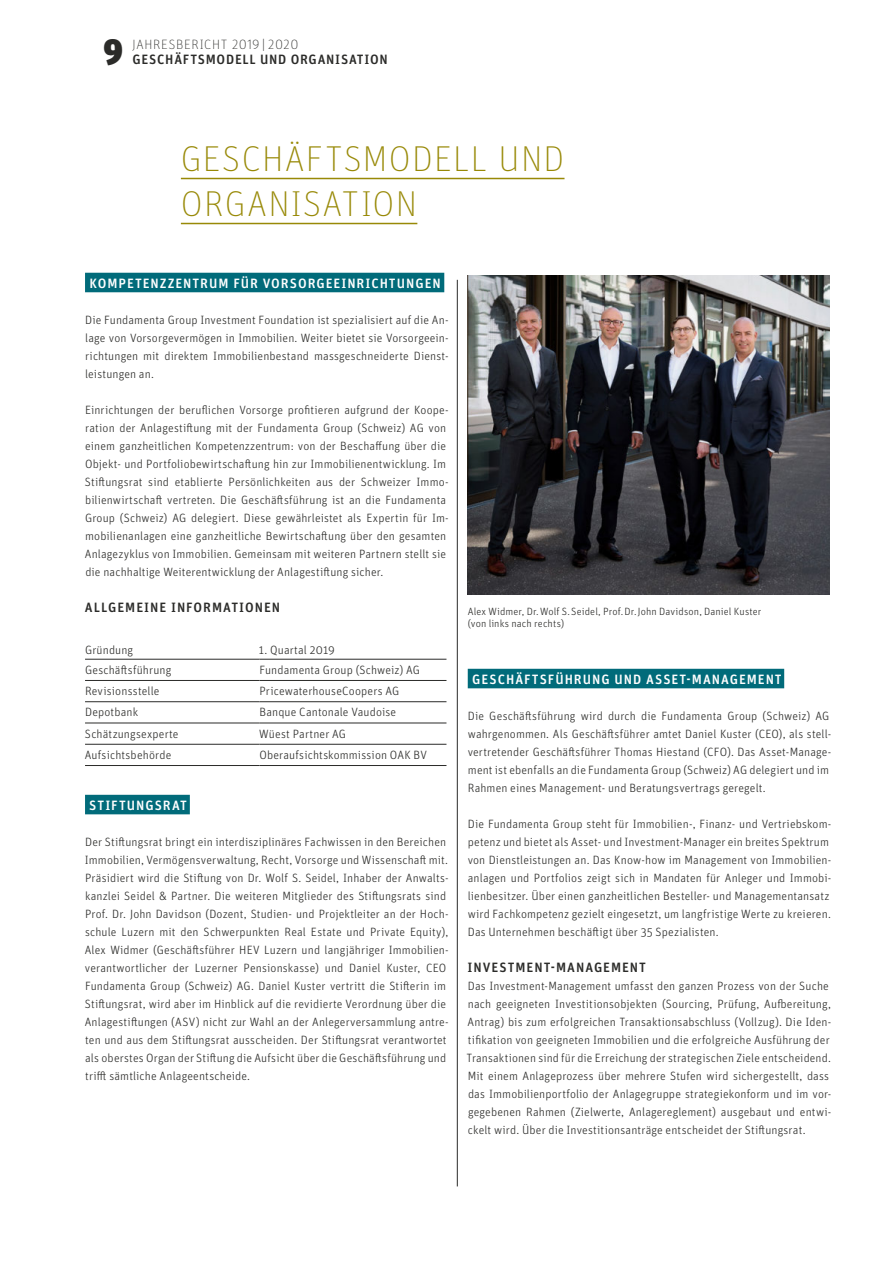
<style>
.page{position:relative;width:893px;height:1263px;background:#fff}
.page>*{position:absolute;margin:0;border:0;box-sizing:border-box;transform-origin:0 0}
.t1{font:100 36px/45px "Unit Pro";letter-spacing:.04em;color:#988907}
.t2{font:900 35.25px "Unit Pro";color:#2b2b29}
.t3{font:500 13.5px "Unit Pro";letter-spacing:.07em;color:#fff}
.t4{font:500 13.5px "Unit Pro";letter-spacing:.065em;color:#2b2b29}
.t5{font:100 13.5px "Unit Pro";letter-spacing:.05em;color:#2b2b29}
.t6{font:300 12px/18px "Unit Pro";letter-spacing:.01em;color:#2b2b29}
.t7{font:300 10.5px/12px "Unit Pro";letter-spacing:.01em;color:#2b2b29}
</style>
<div class="page">
<hr style="left:457px;top:280px;width:1px;height:906px;background:#2b2b29">
<hr style="left:181px;top:178px;width:383px;height:1px;background:#988907">
<hr style="left:181px;top:223px;width:236px;height:1px;background:#988907">
<div style="left:85px;top:273px;width:359px;height:19px;background:#016b7a"></div>
<div style="left:85px;top:795px;width:105px;height:19px;background:#016b7a"></div>
<hr style="left:85px;top:659px;width:174px;height:1px;background:#2b2b29">
<hr style="left:259px;top:659px;width:187px;height:1px;background:#2b2b29">
<hr style="left:85px;top:680px;width:174px;height:1px;background:#2b2b29">
<hr style="left:259px;top:680px;width:187px;height:1px;background:#2b2b29">
<hr style="left:85px;top:701px;width:174px;height:1px;background:#2b2b29">
<hr style="left:259px;top:701px;width:187px;height:1px;background:#2b2b29">
<hr style="left:85px;top:723px;width:174px;height:1px;background:#2b2b29">
<hr style="left:259px;top:723px;width:187px;height:1px;background:#2b2b29">
<hr style="left:85px;top:744px;width:174px;height:1px;background:#2b2b29">
<hr style="left:259px;top:744px;width:187px;height:1px;background:#2b2b29">
<hr style="left:85px;top:765px;width:174px;height:1px;background:#2b2b29">
<hr style="left:259px;top:765px;width:187px;height:1px;background:#2b2b29">
<div style="left:468px;top:669px;width:316px;height:19px;background:#016b7a"></div>
<img style="left:468px;top:275px;width:361px;height:319px">
<h2 class="t2" style="left:103px;top:25px;width:21px">9</h2>
<p class="t5" style="left:133px;top:36px;width:167px">JAHRESBERICHT 2019 | 2020</p>
<p class="t4" style="left:133px;top:49px;width:257px">GESCHÄFTSMODELL UND ORGANISATION</p>
<h1 class="t1" style="left:181px;top:136px;width:385px">GESCHÄFTSMODELL UND<br>ORGANISATION</h1>
<p class="t3" style="left:90px;top:274px;width:353px">KOMPETENZZENTRUM FÜR VORSORGEEINRICHTUNGEN</p>
<p class="t6" style="left:85px;top:311px;width:365px;text-align:justify">Die Fundamenta Group Investment Foundation ist spezialisiert auf die An&shy;lage von Vorsorgevermögen in Immobilien. Weiter bietet sie Vorsorgeein&shy;richtungen mit direktem Immobilienbestand massgeschneiderte Dienst&shy;leistungen an.</p>
<p class="t6" style="left:85px;top:401px;width:365px">Einrichtungen der beruflichen Vorsorge profitieren aufgrund der Koope&shy;ration der Anlagestiftung mit der Fundamenta Group (Schweiz) AG von einem ganzheitlichen Kompetenzzentrum: von der Beschaffung über die Objekt- und Portfoliobewirtschaftung hin zur Immobilienentwicklung. Im Stiftungsrat sind etablierte Persönlichkeiten aus der Schweizer Immo&shy;bilienwirtschaft vertreten. Die Geschäftsführung ist an die Fundamenta Group (Schweiz) AG delegiert. Diese gewährleistet als Expertin für Im&shy;mobilienanlagen eine ganzheitliche Bewirtschaftung über den gesamten Anlagezyklus von Immobilien. Gemeinsam mit weiteren Partnern stellt sie die nachhaltige Weiterentwicklung der Anlagestiftung sicher.</p>
<p class="t4" style="left:85px;top:598px;width:197px">ALLGEMEINE INFORMATIONEN</p>
<p class="t6" style="left:85px;top:641px;width:50px">Gründung</p>
<p class="t6" style="left:259px;top:641px;width:78px">1. Quartal 2019</p>
<p class="t6" style="left:85px;top:660px;width:88px">Geschäftsführung</p>
<p class="t6" style="left:259px;top:660px;width:162px">Fundamenta Group (Schweiz) AG</p>
<p class="t6" style="left:85px;top:682px;width:76px">Revisionsstelle</p>
<p class="t6" style="left:259px;top:682px;width:141px">PricewaterhouseCoopers AG</p>
<p class="t6" style="left:85px;top:703px;width:55px">Depotbank</p>
<p class="t6" style="left:259px;top:703px;width:138px">Banque Cantonale Vaudoise</p>
<p class="t6" style="left:85px;top:724px;width:95px">Schätzungsexperte</p>
<p class="t6" style="left:259px;top:724px;width:88px">Wüest Partner AG</p>
<p class="t6" style="left:85px;top:745px;width:88px">Aufsichtsbehörde</p>
<p class="t6" style="left:259px;top:745px;width:169px">Oberaufsichtskommission OAK BV</p>
<p class="t3" style="left:89px;top:796px;width:99px">STIFTUNGSRAT</p>
<p class="t6" style="left:85px;top:833px;width:366px">Der Stiftungsrat bringt ein interdisziplinäres Fachwissen in den Bereichen Immobilien, Vermögensverwaltung, Recht, Vorsorge und Wissenschaft mit.<br>Präsidiert wird die Stiftung von Dr. Wolf S. Seidel, Inhaber der Anwalts&shy;kanzlei Seidel &amp; Partner. Die weiteren Mitglieder des Stiftungsrats sind Prof. Dr. John Davidson (Dozent, Studien- und Projektleiter an der Hoch&shy;schule Luzern mit den Schwerpunkten Real Estate und Private Equity), Alex Widmer (Geschäftsführer HEV Luzern und langjähriger Immobilien&shy;verantwortlicher der Luzerner Pensionskasse) und Daniel Kuster, CEO Fundamenta Group (Schweiz) AG. Daniel Kuster vertritt die Stifterin im Stiftungsrat, wird aber im Hinblick auf die revidierte Verordnung über die Anlagestiftungen (ASV) nicht zur Wahl an der Anlegerversammlung antre&shy;ten und aus dem Stiftungsrat ausscheiden. Der Stiftungsrat verantwortet als oberstes Organ der Stiftung die Aufsicht über die Geschäftsführung und trifft sämtliche Anlageentscheide.</p>
<p class="t7" style="left:468px;top:605px;width:295px">Alex Widmer, Dr.Wolf S.Seidel, Prof.Dr.John Davidson, Daniel Kuster (von links nach rechts)</p>
<p class="t3" style="left:472px;top:670px;width:311px">GESCHÄFTSFÜHRUNG UND ASSET-MANAGEMENT</p>
<p class="t6" style="left:468px;top:707px;width:365px">Die Geschäftsführung wird durch die Fundamenta Group (Schweiz) AG wahrgenommen. Als Geschäftsführer amtet Daniel Kuster (CEO), als stell&shy;vertretender Geschäftsführer Thomas Hiestand (CFO). Das Asset-Manage&shy;ment ist ebenfalls an die Fundamenta Group (Schweiz) AG delegiert und im Rahmen eines Management- und Beratungsvertrags geregelt.</p>
<p class="t6" style="left:468px;top:815px;width:365px">Die Fundamenta Group steht für Immobilien-, Finanz- und Vertriebskom&shy;petenz und bietet als Asset- und Investment-Manager ein breites Spektrum von Dienstleistungen an. Das Know-how im Management von Immobilien&shy;anlagen und Portfolios zeigt sich in Mandaten für Anleger und Immobi&shy;lienbesitzer. Über einen ganzheitlichen Besteller- und Managementansatz wird Fachkompetenz gezielt eingesetzt, um langfristige Werte zu kreieren.<br>Das Unternehmen beschäftigt über 35 Spezialisten.</p>
<p class="t4" style="left:467px;top:958px;width:180px">INVESTMENT-MANAGEMENT</p>
<p class="t6" style="left:467px;top:977px;width:366px">Das Investment-Management umfasst den ganzen Prozess von der Suche nach geeigneten Investitionsobjekten (Sourcing, Prüfung, Aufbereitung, Antrag) bis zum erfolgreichen Transaktionsabschluss (Vollzug). Die Iden&shy;tifikation von geeigneten Immobilien und die erfolgreiche Ausführung der Transaktionen sind für die Erreichung der strategischen Ziele entscheidend.<br>Mit einem Anlageprozess über mehrere Stufen wird sichergestellt, dass das Immobilienportfolio der Anlagegruppe strategiekonform und im vor&shy;gegebenen Rahmen (Zielwerte, Anlagereglement) ausgebaut und entwi&shy;ckelt wird. Über die Investitionsanträge entscheidet der Stiftungsrat.</p>
</div>
